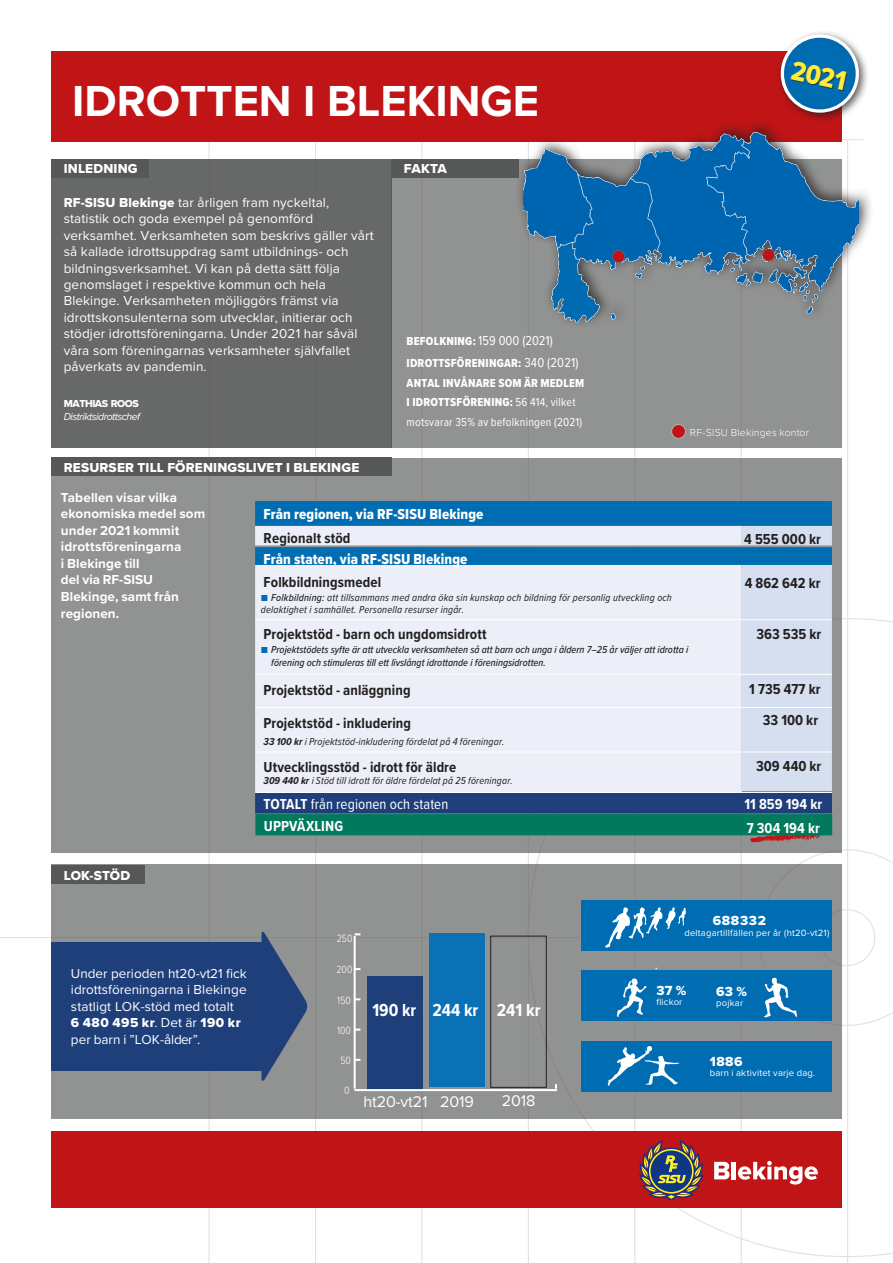
<style>
.page{position:relative;width:893px;height:1263px;background:#fff}
.page>*{position:absolute;margin:0;border:0;box-sizing:border-box;transform-origin:0 0}
.t1{font:700 45px "Proxima Nova";color:#fff}
.t2{font:27.9px "Proxima Nova Cond Extrabld";color:#ffeb3a}
.t3{font:700 18px "Proxima Nova Cond";color:#fff}
.t4{font:16.05px "Proxima Nova";letter-spacing:-.005em;color:#fff}
.Typ_av_anslag{font:700 15px "Proxima Nova Cond";letter-spacing:.01em;color:#231f20}
.Bidragsgivare{font:15px "Proxima Nova Cond Extrabld";letter-spacing:.005em;color:#fff}
.Belopp{font:700 15px "Proxima Nova Cond";color:#231f20}
.Beskrivning_av_ansla{font:700 15px "Proxima Nova Cond";letter-spacing:.005em;color:#231f20}
.Belopp-2{font:700 15px "Proxima Nova Cond";color:#fff}
.Typ_av_anslag-2{font:15px "Proxima Nova Cond";letter-spacing:.005em;color:#fff}
.Brödtext_-_fakta__vi{font:13.65px "Proxima Nova Extrabld";letter-spacing:.04em;color:#fff}
.Brödtext_-_fakta__vi-2{font:13.5px/16.5px "Proxima Nova";letter-spacing:.01em;color:#fff}
.Brödtext_Proxima_9_5{font:700 13.5px/16.5px "Proxima Nova";letter-spacing:.005em;color:#fff}
.Vinjett{font:13.5px "Proxima Nova Extrabld";letter-spacing:.015em;color:#fff}
.Kommunfakta{font:13.5px "Proxima Nova Cond";color:#fff}
.Kommunfakta-2{font:12px/19.5px "Proxima Nova Cond Extrabld";letter-spacing:.015em;color:#fff}
.t5{font:300 10.8px "Proxima Nova Cond";color:#fff}
.Beskrivning_av_ansla-2{font:italic 10.5px/11.4px "Proxima Nova Cond";letter-spacing:.015em;color:#231f20}
.t6{font:italic 500 10.5px/12.6px "Proxima Nova Cond";color:#231f20}
.t7{font:italic 10.5px/13px "Proxima Nova";letter-spacing:-.045em;color:#fff}
.t8{font:300 10.5px "Proxima Nova";letter-spacing:.015em;color:#fff}
.Brödtext_-_fakta__vi-3{font:9.45px "Proxima Nova";letter-spacing:.025em;color:#fff}
.s1{font-family:"Proxima Nova Extrabld"}
.s2{font-family:"Proxima Nova Extrabld";font-style:normal}
.s3{font-family:"Proxima Nova Cond Extrabld";font-size:12px}
.s4{font-family:"Proxima Nova Cond";font-size:13.5px}
.s5{font-family:"Proxima Nova Cond"}
.s6{color:#006cb2}
.s7{font-weight:500}
.s8{font-weight:400;color:#006cb2}
.s9{font-weight:700}
</style>
<div class="page">
<hr style="left:209px;top:140px;width:1px;height:1123px;background:#b4b2b3">
<hr style="left:315px;top:140px;width:1px;height:1123px;background:#b4b2b3">
<hr style="left:421px;top:140px;width:1px;height:1123px;background:#b4b2b3">
<hr style="left:528px;top:140px;width:1px;height:1123px;background:#b4b2b3">
<hr style="left:634px;top:140px;width:1px;height:1123px;background:#b4b2b3">
<hr style="left:741px;top:140px;width:1px;height:1123px;background:#b4b2b3">
<hr style="left:847px;top:140px;width:1px;height:1123px;background:#b4b2b3">
<div style="left:51px;top:1131px;width:791px;height:77px;background:#c01416"></div>
<svg style="left:714px;top:1162px;width:16px;height:17px"></svg>
<hr style="left:732px;top:1162px;width:4px;height:17px;background:#fff">
<svg style="left:738px;top:1161px;width:80px;height:23px"></svg>
<svg style="left:639px;top:1140px;width:65px;height:61px"></svg>
<div style="left:51px;top:159px;width:340px;height:288px;background:#676868"></div>
<div style="left:51px;top:159px;width:98px;height:18px;background:#565757"></div>
<div style="left:391px;top:159px;width:450px;height:288px;background:#919292"></div>
<div style="left:391px;top:159px;width:128px;height:18px;background:#565757"></div>
<div style="left:51px;top:51px;width:791px;height:90px;background:#c01416"></div>
<svg style="left:778px;top:32px;width:90px;height:86px"></svg>
<div style="left:51px;top:458px;width:791px;height:395px;background:#919292"></div>
<div style="left:51px;top:458px;width:340px;height:18px;background:#565757"></div>
<div style="left:51px;top:864px;width:791px;height:255px;background:#919292"></div>
<div style="left:51px;top:865px;width:94px;height:18px;background:#565757"></div>
<svg style="left:261px;top:931px;width:47px;height:150px"></svg>
<div style="left:582px;top:900px;width:250px;height:51px;background:#006cb2"></div>
<div style="left:582px;top:1041px;width:250px;height:50px;background:#006cb2"></div>
<div style="left:582px;top:970px;width:250px;height:51px;background:#006cb2"></div>
<svg style="left:764px;top:978px;width:33px;height:39px"></svg>
<svg style="left:617px;top:978px;width:29px;height:39px"></svg>
<div style="left:514px;top:118px;width:360px;height:212px;background:#231f20;opacity:.8"></div>
<img style="left:523px;top:129px;width:336px;height:234px">
<div style="left:672px;top:424px;width:13px;height:14px;background:#c01416;border-radius:50%"></div>
<div style="left:671px;top:424px;width:15px;height:15px;border:1px solid #b4b2b3;border-radius:50%"></div>
<div style="left:51px;top:942px;width:212px;height:128px;background:#1e3f7a"></div>
<svg style="left:605px;top:907px;width:81px;height:41px"></svg>
<svg style="left:608px;top:1046px;width:71px;height:40px"></svg>
<div style="left:367px;top:976px;width:56px;height:114px;background:#1e3f7a"></div>
<hr style="left:354px;top:1089px;width:203px;height:2px;background:#fff">
<hr style="left:354px;top:936px;width:2px;height:153px;background:#fff">
<svg style="left:255px;top:501px;width:577px;height:342px;background:#aec8d9"></svg>
<div style="left:490px;top:935px;width:57px;height:153px;border:1px solid #231f20"></div>
<div style="left:429px;top:933px;width:56px;height:154px;background:#0a71b7"></div>
<p class="t1" style="left:72px;top:67px;width:468px">IDROTTEN I BLEKINGE</p>
<p class="Vinjett" style="left:64px;top:159px;width:75px">INLEDNING</p>
<p class="Vinjett" style="left:404px;top:159px;width:44px">FAKTA</p>
<p class="Brödtext_-_fakta__vi-2" style="left:64px;top:193px;width:311px"><span class="s1">RF-SISU Blekinge</span> tar årligen fram nyckeltal, statistik och goda exempel på genomförd verksamhet. Verksamheten som beskrivs gäller vårt så kallade idrottsuppdrag samt utbildnings- och bildningsverksamhet. Vi kan på detta sätt följa genomslaget i respektive kommun och hela Blekinge. Verksamheten möjliggörs främst via idrottskonsulenterna som utvecklar, initierar och stödjer idrottsföreningarna. Under 2021 har såväl våra som föreningarnas verksamheter självfallet påverkats av pandemin.</p>
<p class="t7" style="left:64px;top:397px;width:78px"><span class="s2">MATHIAS ROOS<br></span>Distriktsidrottschef</p>
<p class="Vinjett" style="left:64px;top:458px;width:297px">RESURSER TILL FÖRENINGSLIVET I BLEKINGE</p>
<p class="Kommunfakta" style="left:407px;top:331px;width:148px"><span class="s3">BEFOLKNING:</span> 159 000 (2021)</p>
<p class="Kommunfakta-2" style="left:407px;top:353px;width:179px">IDROTTSFÖRENINGAR: <span class="s4">340 (2021)<br></span>ANTAL INVÅNARE SOM ÄR MEDLEM I IDROTTSFÖRENING: <span class="s5">56 414, vilket motsvarar 35% av befolkningen (2021)</span></p>
<p class="t2" style="left:796px;top:50px;width:57px;rotate:12deg">2021</p>
<p class="t8" style="left:690px;top:424px;width:121px">RF-SISU Blekinges kontor</p>
<p class="Brödtext_Proxima_9_5" style="left:61px;top:489px;width:146px">Tabellen visar vilka ekonomiska medel som under 2021 kommit idrottsföreningarna<br>i Blekinge till<br>del via RF-SISU<br>Blekinge, samt från regionen.</p>
<p class="Vinjett" style="left:64px;top:865px;width:68px">LOK-STÖD</p>
<p class="Brödtext_-_fakta__vi-2" style="left:71px;top:964px;width:177px">Under perioden ht20-vt21 fick idrottsföreningarna i Blekinge statligt LOK-stöd med totalt<br><span class="s1">6 480 495 kr</span>. Det är <span class="s1">190 kr </span>per barn i ”LOK-ålder”.</p>
<p class="Bidragsgivare" style="left:264px;top:503px;width:221px">Från regionen, via RF-SISU Blekinge</p>
<p class="Typ_av_anslag" style="left:264px;top:527px;width:88px">Regionalt stöd</p>
<p class="Belopp" style="left:744px;top:528px;width:78px">4 555 000 kr</p>
<p class="Bidragsgivare" style="left:264px;top:548px;width:205px">Från staten, via RF-SISU Blekinge</p>
<p class="Typ_av_anslag" style="left:264px;top:570px;width:119px">Folkbildningsmedel</p>
<p class="Belopp" style="left:745px;top:572px;width:77px">4 862 642 kr</p>
<p class="Typ_av_anslag" style="left:264px;top:623px;width:224px">Projektstöd - barn och ungdomsidrott</p>
<p class="Belopp" style="left:756px;top:623px;width:66px">363 535 kr</p>
<p class="Beskrivning_av_ansla-2" style="left:261px;top:592px;width:412px"><span class="s6">■</span> <span class="s7">Folkbildning:</span> att tillsammans med andra öka sin kunskap och bildning för personlig utveckling och delaktighet i samhället. Personella resurser ingår.</p>
<p class="t6" style="left:271px;top:643px;width:419px;text-indent:-10px"><span class="s8">■</span> Projektstödets syfte är att utveckla verksamheten så att barn och unga i åldern 7–25 år väljer att idrotta i förening och stimuleras till ett livslångt idrottande i föreningsidrotten.</p>
<p class="Typ_av_anslag" style="left:749px;top:678px;width:73px">1 735 477 kr</p>
<p class="Typ_av_anslag" style="left:264px;top:679px;width:148px">Projektstöd - anläggning</p>
<p class="Typ_av_anslag" style="left:264px;top:712px;width:149px">Projektstöd - inkludering</p>
<p class="Belopp" style="left:763px;top:709px;width:57px">33 100 kr</p>
<p class="Belopp" style="left:756px;top:755px;width:67px">309 440 kr</p>
<p class="Beskrivning_av_ansla-2" style="left:264px;top:735px;width:243px"><span class="s9">33 100 kr</span> i Projektstöd-inkludering fördelat på 4 föreningar.</p>
<p class="Beskrivning_av_ansla" style="left:264px;top:755px;width:194px">Utvecklingsstöd - idrott för äldre</p>
<p class="Beskrivning_av_ansla-2" style="left:264px;top:774px;width:251px"><span class="s9">309 440 kr</span> i Stöd till idrott för äldre fördelat på 25 föreningar.</p>
<p class="Typ_av_anslag-2" style="left:264px;top:793px;width:186px"><span class="s9">TOTALT</span> från regionen och staten</p>
<p class="Belopp-2" style="left:745px;top:793px;width:79px">11 859 194 kr</p>
<p class="Belopp-2" style="left:264px;top:815px;width:81px">UPPVÄXLING</p>
<p class="Belopp-2" style="left:747px;top:817px;width:75px">7 304 194 kr</p>
<p class="t5" style="left:337px;top:930px;width:17px">250</p>
<p class="t5" style="left:336px;top:962px;width:18px">200</p>
<p class="t5" style="left:337px;top:992px;width:15px">150</p>
<p class="t5" style="left:337px;top:1022px;width:16px">100</p>
<p class="t5" style="left:340px;top:1052px;width:12px">50</p>
<p class="t5" style="left:344px;top:1082px;width:7px">0</p>
<h3 class="t3" style="left:372px;top:997px;width:46px">190 kr</h3>
<h3 class="t3" style="left:432px;top:997px;width:110px">244 kr 241 kr</h3>
<p class="t4" style="left:363px;top:1090px;width:66px">ht20-vt21</p>
<p class="t4" style="left:440px;top:1093px;width:35px">2019</p>
<p class="t4" style="left:502px;top:1092px;width:35px">2018</p>
<p class="Brödtext_-_fakta__vi" style="left:713px;top:910px;width:55px">688332</p>
<p class="Brödtext_-_fakta__vi-3" style="left:684px;top:926px;width:147px">deltagartillfällen per år (ht20-vt21)</p>
<p class="Brödtext_-_fakta__vi" style="left:656px;top:980px;width:31px">37 %</p>
<p class="Brödtext_-_fakta__vi-3" style="left:656px;top:995px;width:27px">flickor</p>
<p class="Brödtext_-_fakta__vi" style="left:716px;top:981px;width:32px">63 %</p>
<p class="Brödtext_-_fakta__vi-3" style="left:716px;top:996px;width:28px">pojkar</p>
<p class="Brödtext_-_fakta__vi" style="left:710px;top:1051px;width:35px">1886</p>
<p class="Brödtext_-_fakta__vi-3" style="left:710px;top:1066px;width:107px">barn i aktivitet varje dag.</p>
</div>
